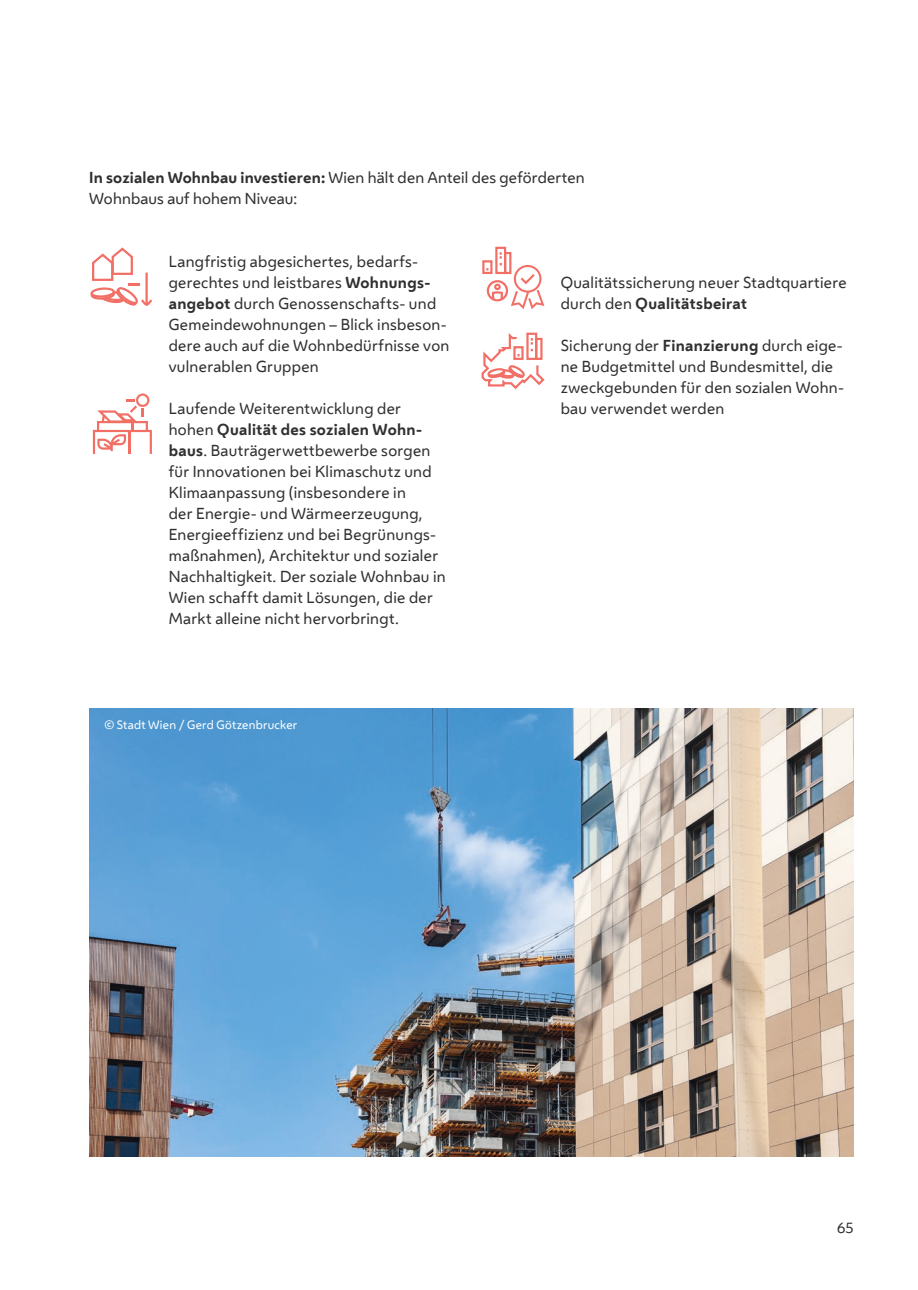
<style>
.page{position:relative;width:918px;height:1290px;background:#fff}
.page>*{position:absolute;margin:0;border:0;box-sizing:border-box;transform-origin:0 0}
.t1{font:14.88px/21px "Wiener Melange Regular 2";letter-spacing:.02em;color:#312f30}
.t2{font:14px "Wiener Melange Regular 2";color:#312f30}
.t3{font:11.38px "Wiener Melange Regular 2";letter-spacing:.02em;color:#fff}
.s1{font-family:"Wiener Melange Bold 2"}
</style>
<div class="page">
<svg style="left:90px;top:247px;width:62px;height:59px"></svg>
<svg style="left:93px;top:393px;width:59px;height:61px"></svg>
<div style="left:482px;top:260px;width:10px;height:14px;border:2px solid #f26f66"></div>
<div style="left:495px;top:247px;width:11px;height:27px;border:2px solid #f26f66"></div>
<svg style="left:486px;top:252px;width:58px;height:57px"></svg>
<svg style="left:481px;top:332px;width:63px;height:57px"></svg>
<img style="left:89px;top:708px;width:764px;height:448px">
<p class="t1" style="left:89px;top:167px;width:497px"><span class="s1">In sozialen Wohnbau investieren:</span> Wien hält den Anteil des geförderten</p>
<p class="t1" style="left:89px;top:188px;width:209px">Wohnbaus auf hohem Niveau:</p>
<p class="t1" style="left:169px;top:251px;width:282px">Langfristig abgesichertes, bedarfs&shy;gerechtes und leistbares <span class="s1">Wohnungs&shy;angebot</span> durch Genossenschafts- und Gemeindewohnungen – Blick insbeson&shy;dere auch auf die Wohnbedürfnisse von vulnerablen Gruppen</p>
<p class="t1" style="left:169px;top:398px;width:279px">Laufende Weiterentwicklung der hohen <span class="s1">Qualität des sozialen Wohn&shy;baus</span>. Bauträgerwettbewerbe sorgen für Innovationen bei Klimaschutz und Klimaanpassung (insbesondere in<br>der Energie- und Wärmeerzeugung, Energieeffizienz und bei Begrünungs&shy;maßnahmen), Architektur und sozialer Nachhaltigkeit. Der soziale Wohnbau in Wien schafft damit Lösungen, die der Markt alleine nicht hervorbringt.</p>
<p class="t3" style="left:104px;top:717px;width:194px">© Stadt Wien / Gerd Götzenbrucker</p>
<p class="t1" style="left:561px;top:272px;width:287px">Qualitätssicherung neuer Stadtquartiere durch den <span class="s1">Qualitätsbeirat</span></p>
<p class="t1" style="left:561px;top:335px;width:285px">Sicherung der <span class="s1">Finanzierung</span> durch eige&shy;ne Budgetmittel und Bundesmittel, die zweckgebunden für den sozialen Wohn&shy;bau verwendet werden</p>
<p class="t2" style="left:837px;top:1218px;width:18px">65</p>
</div>
